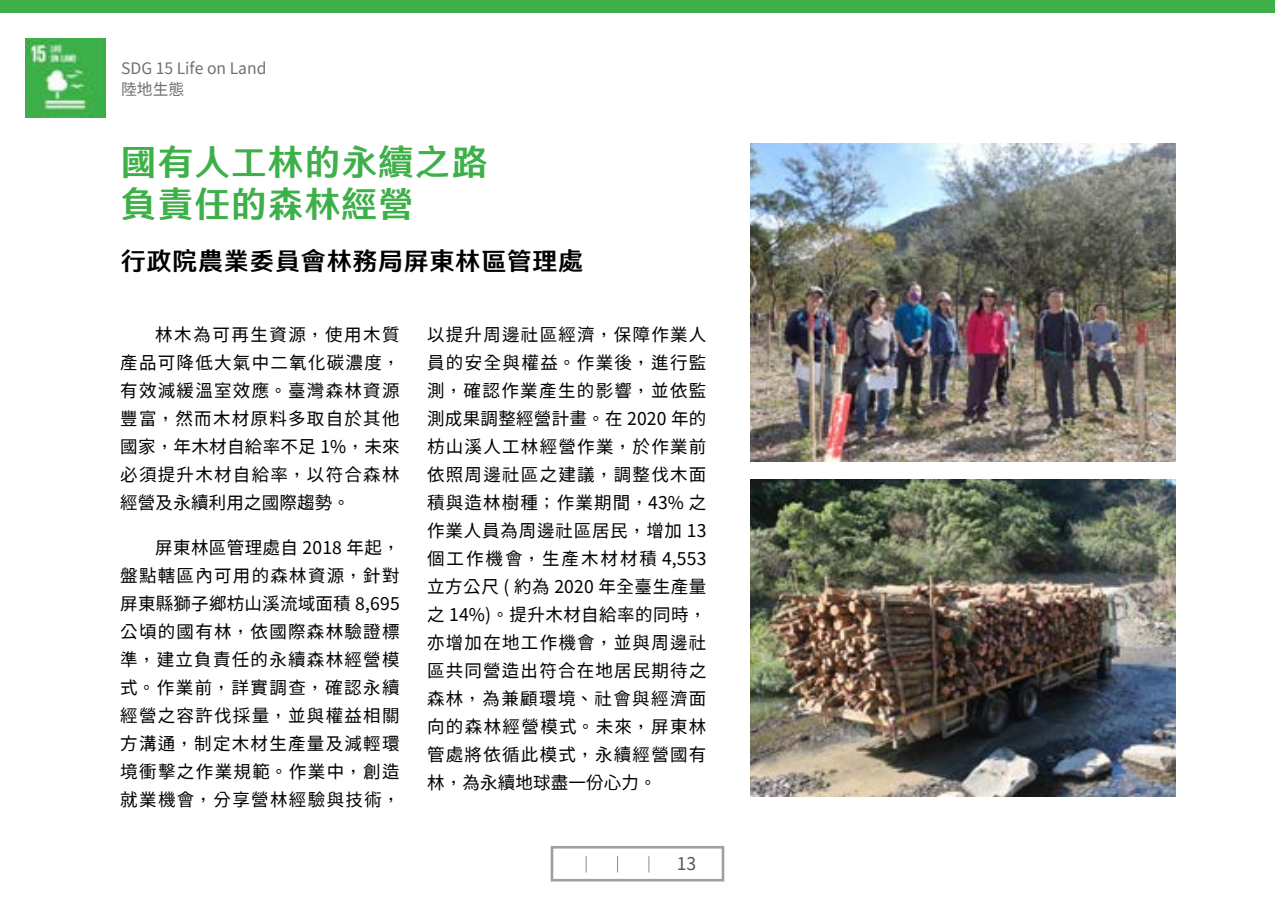
<style>
.page{position:relative;width:1275px;height:903px;background:#fff}
.page>*{position:absolute;margin:0;border:0;box-sizing:border-box;transform-origin:0 0}
.t1{font:800 35px/42px "AR Fang Xin Shu H7 B5 Std";letter-spacing:.05em;color:#3eb049}
.t2{font:800 24.5px "AR Fang Xin Shu H7 B5 Std";letter-spacing:.05em;color:#000}
.t3{font:17.5px/28px "Taipei Sans TC Beta";letter-spacing:.075em;color:#000;text-align:justify}
.t4{font:17.5px "Taipei Sans TC Beta";color:#595757}
.t5{font:15.75px/21px "Taipei Sans TC Beta";color:#727171}
</style>
<div class="page">
<div style="left:0;top:0;width:1275px;height:12px;background:#3eb049"></div>
<img style="left:26px;top:38px;width:79px;height:80px">
<div style="left:551px;top:846px;width:173px;height:35px;border:3px solid #9fa0a0"></div>
<svg style="left:649px;top:856px;width:1px;height:16px"></svg>
<svg style="left:617px;top:856px;width:1px;height:16px"></svg>
<svg style="left:586px;top:856px;width:1px;height:16px"></svg>
<img style="left:751px;top:144px;width:425px;height:317px">
<img style="left:751px;top:479px;width:425px;height:318px">
<p class="t5" style="left:121px;top:58px;width:147px">SDG 15 Life on Land陸地生態</p>
<h1 class="t1" style="left:121px;top:142px;width:367px">國有人工林的永續之路負責任的森林經營</h1>
<h2 class="t2" style="left:121px;top:248px;width:463px">行政院農業委員會林務局屏東林區管理處</h2>
<p class="t3" style="left:120px;top:321px;width:281px;text-indent:35px">林木為可再生資源，使用木質產品可降低大氣中二氧化碳濃度，有效減緩溫室效應。臺灣森林資源豐富，然而木材原料多取自於其他國家，年木材自給率不足 1%，未來必須提升木材自給率，以符合森林經營及永續利用之國際趨勢。</p>
<p class="t3" style="left:120px;top:534px;width:281px;text-indent:35px">屏東林區管理處自 2018 年起，盤點轄區內可用的森林資源，針對屏東縣獅子鄉枋山溪流域面積 8,695公頃的國有林，依國際森林驗證標準，建立負責任的永續森林經營模式。作業前，詳實調查，確認永續經營之容許伐採量，並與權益相關方溝通，制定木材生產量及減輕環境衝擊之作業規範。作業中，創造就業機會，分享營林經驗與技術，</p>
<p class="t3" style="left:427px;top:321px;width:281px">以提升周邊社區經濟，保障作業人員的安全與權益。作業後，進行監測，確認作業產生的影響，並依監測成果調整經營計畫。在 2020 年的枋山溪人工林經營作業，於作業前依照周邊社區之建議，調整伐木面積與造林樹種；作業期間，43% 之作業人員為周邊社區居民，增加 13個工作機會，生產木材材積 4,553立方公尺 ( 約為 2020 年全臺生產量之 14%)。提升木材自給率的同時，亦增加在地工作機會，並與周邊社區共同營造出符合在地居民期待之森林，為兼顧環境、社會與經濟面向的森林經營模式。未來，屏東林管處將依循此模式，永續經營國有林，為永續地球盡一份心力。</p>
<p class="t4" style="left:677px;top:854px;width:21px">13</p>
</div>
